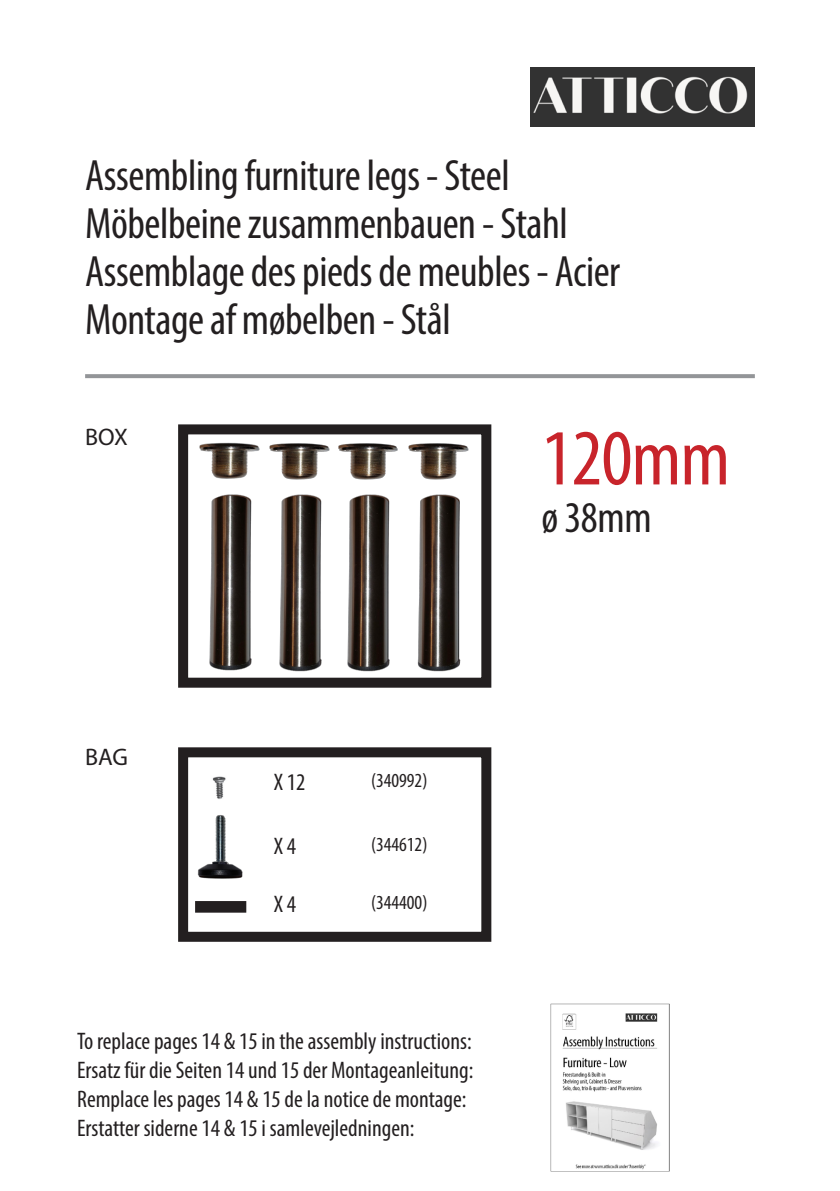
<style>
.page{position:relative;width:840px;height:1191px;background:#fff}
.page>*{position:absolute;margin:0;border:0;box-sizing:border-box;transform-origin:0 0}
.t1{font:condensed 80px "Myriad Pro";letter-spacing:-.01em;color:#c8242b}
.t2{font:condensed 44px "Myriad Pro";letter-spacing:-.01em;color:#231f20}
.t3{font:condensed 24px/28.8px "Myriad Pro";color:#231f20}
.t4{font:24px "Myriad Pro";letter-spacing:-.01em;color:#231f20}
.t5{font:condensed 20px "Myriad Pro";color:#231f20}
</style>
<div class="page">
<img style="left:352px;top:443px;width:39px;height:30px">
<img style="left:300px;top:473px;width:192px;height:215px">
<img style="left:391px;top:443px;width:89px;height:51px">
<svg style="left:85px;top:374px;width:669px;height:4px;fill:#939598"></svg>
<img style="left:530px;top:67px;width:224px;height:59px">
<img style="left:550px;top:1003px;width:119px;height:168px">
<div style="left:178px;top:424px;width:313px;height:263px;border:10px solid #231f20"></div>
<div style="left:178px;top:747px;width:313px;height:194px;border:10px solid #231f20"></div>
<img style="left:178px;top:473px;width:122px;height:215px">
<img style="left:182px;top:424px;width:100px;height:70px">
<img style="left:253px;top:425px;width:99px;height:69px">
<img style="left:212px;top:776px;width:14px;height:23px">
<img style="left:197px;top:815px;width:46px;height:64px">
<div style="left:196px;top:902px;width:49px;height:9px;background:#231f20"></div>
<div style="left:195px;top:901px;width:51px;height:11px;border:2px solid #231f20"></div>
<p class="t2" style="left:85px;top:149px;width:426px">Assembling furniture legs - Steel</p>
<p class="t2" style="left:85px;top:197px;width:484px">Möbelbeine zusammenbauen - Stahl</p>
<p class="t2" style="left:85px;top:245px;width:536px">Assemblage des pieds de meubles - Acier</p>
<p class="t2" style="left:85px;top:293px;width:367px">Montage af møbelben - Stål</p>
<p class="t4" style="left:85px;top:422px;width:44px">BOX</p>
<p class="t1" style="left:541px;top:409px;width:190px">120mm</p>
<p class="t2" style="left:541px;top:491px;width:111px">ø 38mm</p>
<p class="t4" style="left:85px;top:742px;width:44px">BAG</p>
<p class="t3" style="left:273px;top:768px;width:33px">X 12</p>
<p class="t5" style="left:371px;top:768px;width:58px">(340992)</p>
<p class="t3" style="left:273px;top:831px;width:24px">X 4</p>
<p class="t5" style="left:371px;top:832px;width:58px">(344612)</p>
<p class="t3" style="left:273px;top:889px;width:24px">X 4</p>
<p class="t5" style="left:371px;top:890px;width:58px">(344400)</p>
<p class="t3" style="left:77px;top:1026px;width:396px">To replace pages 14 &amp; 15 in the assembly instructions:</p>
<p class="t3" style="left:77px;top:1055px;width:397px">Ersatz für die Seiten 14 und 15 der Montageanleitung:<br>Remplace les pages 14 &amp; 15 de la notice de montage:<br>Erstatter siderne 14 &amp; 15 i samlevejledningen:</p>
</div>
